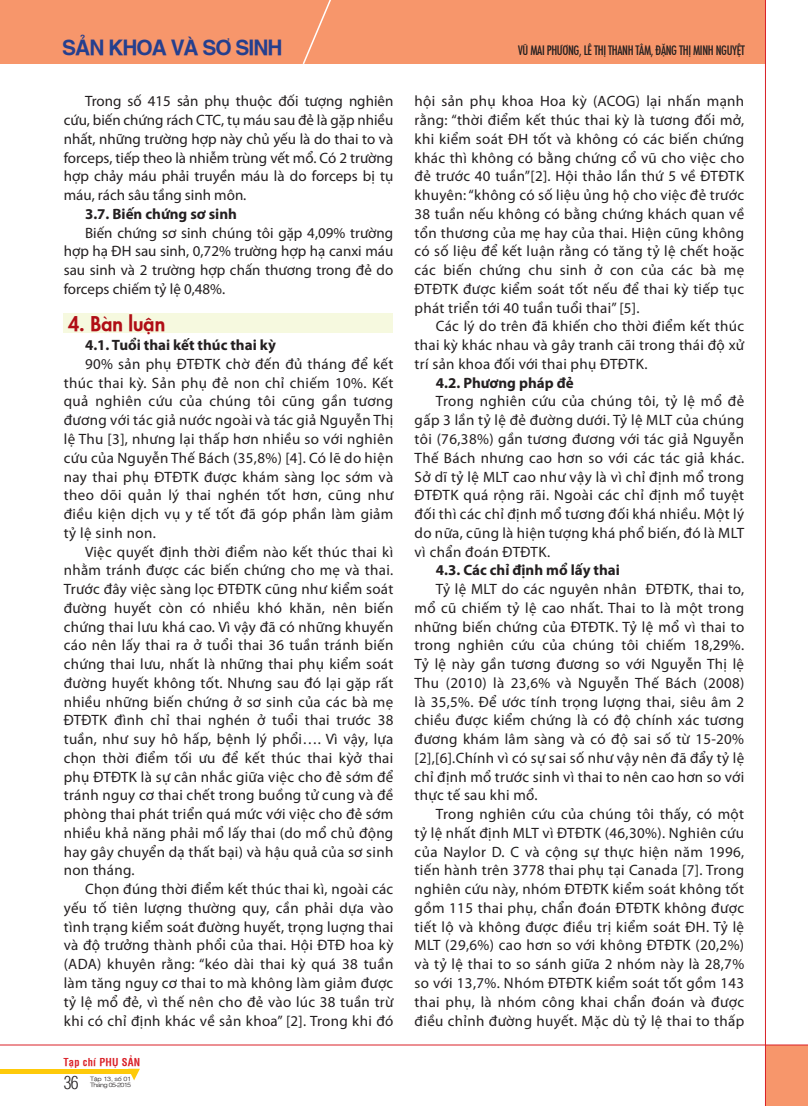
<style>
.page{position:relative;width:808px;height:1106px;background:#fff}
.page>*{position:absolute;margin:0;border:0;box-sizing:border-box;transform-origin:0 0}
.t1{font:700 21px "SFU Helvetica";letter-spacing:-.05em;color:#253f8e}
.t2{font:800 19.5px "SFU Futura";color:#b00d15}
.t3{font:300 condensed 17.55px "SFU Helvetica";color:#231f20}
.t4{font:15px/18.8px "Myriad Pro";letter-spacing:.02em;color:#231f20;text-align:justify}
.t5{font:700 15px "Myriad Pro";color:#231f20}
.t6{font:14.25px "SFU Function Condensed";letter-spacing:-.025em;color:#231f20}
.t7{font:700 condensed 10.5px "SFU Helvetica";letter-spacing:.025em;color:#da2128}
.t8{font:300 6px/6px "SFU Helvetica";letter-spacing:-.085em;color:#231f20;scale:1.19 1}
</style>
<div class="page">
<div style="left:64px;top:313px;width:329px;height:20px;background:#f6f9df"></div>
<div style="left:0;top:0;width:765px;height:63px;background:#f7966b"></div>
<div style="left:766px;top:1045px;width:42px;height:61px;background:#f7966b"></div>
<hr style="left:765px;top:0;width:1px;height:1106px;background:#da2128">
<hr style="left:0;top:1044px;width:808px;height:1px;background:#da2128">
<svg style="left:301px;top:0;width:35px;height:64px"></svg>
<svg style="left:128px;top:1068px;width:12px;height:12px"></svg>
<div style="left:0;top:1068px;width:134px;height:5px;background:#feca0a"></div>
<h1 class="t1" style="left:62px;top:31px;width:222px">SẢN KHOA VÀ SƠ SINH</h1>
<p class="t6" style="left:518px;top:39px;width:228px">VŨ MAI PHƯƠNG, LÊ THỊ THANH TÂM, ĐẶNG THỊ MINH NGUYỆT</p>
<p class="t4" style="left:64px;top:92px;width:331px;text-indent:21px">Trong số 415 sản phụ thuộc đối tượng nghiên cứu, biến chứng rách CTC, tụ máu sau đẻ là gặp nhiều nhất, những trường hợp này chủ yếu là do thai to và forceps, tiếp theo là nhiễm trùng vết mổ. Có 2 trường hợp chảy máu phải truyền máu là do forceps bị tụ máu, rách sâu tầng sinh môn.</p>
<p class="t5" style="left:85px;top:204px;width:153px">3.7. Biến chứng sơ sinh</p>
<p class="t4" style="left:64px;top:223px;width:331px;text-indent:21px">Biến chứng sơ sinh chúng tôi gặp 4,09% trường hợp hạ ĐH sau sinh, 0,72% trường hợp hạ canxi máu sau sinh và 2 trường hợp chấn thương trong đẻ do forceps chiếm tỷ lệ 0,48%.</p>
<h2 class="t2" style="left:68px;top:308px;width:99px">4. Bàn luận</h2>
<p class="t5" style="left:85px;top:335px;width:192px">4.1. Tuổi thai kết thúc thai kỳ</p>
<p class="t4" style="left:64px;top:354px;width:331px;text-indent:21px">90% sản phụ ĐTĐTK chờ đến đủ tháng để kết thúc thai kỳ. Sản phụ đẻ non chỉ chiếm 10%. Kết quả nghiên cứu của chúng tôi cũng gần tương đương với tác giả nước ngoài và tác giả Nguyễn Thị lệ Thu [3], nhưng lại thấp hơn nhiều so với nghiên cứu của Nguyễn Thế Bách (35,8%) [4]. Có lẽ do hiện nay thai phụ ĐTĐTK được khám sàng lọc sớm và theo dõi quản lý thai nghén tốt hơn, cũng như điều kiện dịch vụ y tế tốt đã góp phần làm giảm tỷ lệ sinh non.</p>
<p class="t4" style="left:64px;top:542px;width:331px;text-indent:21px">Việc quyết định thời điểm nào kết thúc thai kì nhằm tránh được các biến chứng cho mẹ và thai.<br>Trước đây việc sàng lọc ĐTĐTK cũng như kiểm soát đường huyết còn có nhiều khó khăn, nên biến chứng thai lưu khá cao. Vì vậy đã có những khuyến cáo nên lấy thai ra ở tuổi thai 36 tuần tránh biến chứng thai lưu, nhất là những thai phụ kiểm soát đường huyết không tốt. Nhưng sau đó lại gặp rất nhiều những biến chứng ở sơ sinh của các bà mẹ ĐTĐTK đình chỉ thai nghén ở tuổi thai trước 38 tuần, như suy hô hấp, bệnh lý phổi…. Vì vậy, lựa chọn thời điểm tối ưu để kết thúc thai kỳở thai phụ ĐTĐTK là sự cân nhắc giữa việc cho đẻ sớm để tránh nguy cơ thai chết trong buồng tử cung và đề phòng thai phát triển quá mức với việc cho đẻ sớm nhiều khả năng phải mổ lấy thai (do mổ chủ động hay gây chuyển dạ thất bại) và hậu quả của sơ sinh non tháng.</p>
<p class="t4" style="left:64px;top:879px;width:331px;text-indent:21px">Chọn đúng thời điểm kết thúc thai kì, ngoài các yếu tố tiên lượng thường quy, cần phải dựa vào tình trạng kiểm soát đường huyết, trọng luợng thai và độ trưởng thành phổi của thai. Hội ĐTĐ hoa kỳ (ADA) khuyên rằng: “kéo dài thai kỳ quá 38 tuần làm tăng nguy cơ thai to mà không làm giảm được tỷ lệ mổ đẻ, vì thế nên cho đẻ vào lúc 38 tuần trừ khi có chỉ định khác về sản khoa” [2]. Trong khi đó</p>
<p class="t7" style="left:63px;top:1054px;width:78px">Tạp chí PHỤ SẢN</p>
<p class="t3" style="left:64px;top:1069px;width:16px">36</p>
<p class="t8" style="left:90px;top:1075px;width:36px">Tập 13, số 01<br>Tháng 05-2015</p>
<p class="t4" style="left:415px;top:92px;width:331px">hội sản phụ khoa Hoa kỳ (ACOG) lại nhấn mạnh rằng: “thời điểm kết thúc thai kỳ là tương đối mở, khi kiểm soát ĐH tốt và không có các biến chứng khác thì không có bằng chứng cổ vũ cho việc cho đẻ trước 40 tuần”[2]. Hội thảo lần thứ 5 về ĐTĐTK khuyên: “không có số liệu ủng hộ cho việc đẻ trước 38 tuần nếu không có bằng chứng khách quan về tổn thương của mẹ hay của thai. Hiện cũng không có số liệu để kết luận rằng có tăng tỷ lệ chết hoặc các biến chứng chu sinh ở con của các bà mẹ ĐTĐTK được kiểm soát tốt nếu để thai kỳ tiếp tục phát triển tới 40 tuần tuổi thai” [5].</p>
<p class="t4" style="left:415px;top:317px;width:331px;text-indent:21px">Các lý do trên đã khiến cho thời điểm kết thúc thai kỳ khác nhau và gây tranh cãi trong thái độ xử trí sản khoa đối với thai phụ ĐTĐTK.</p>
<p class="t5" style="left:436px;top:373px;width:139px">4.2. Phương pháp đẻ</p>
<p class="t4" style="left:415px;top:392px;width:331px;text-indent:21px">Trong nghiên cứu của chúng tôi, tỷ lệ mổ đẻ gấp 3 lần tỷ lệ đẻ đường dưới. Tỷ lệ MLT của chúng tôi (76,38%) gần tương đương với tác giả Nguyễn Thế Bách nhưng cao hơn so với các tác giả khác.<br>Sở dĩ tỷ lệ MLT cao như vậy là vì chỉ định mổ trong ĐTĐTK quá rộng rãi. Ngoài các chỉ định mổ tuyệt đối thì các chỉ định mổ tương đối khá nhiều. Một lý do nữa, cũng là hiện tượng khá phổ biến, đó là MLT vì chẩn đoán ĐTĐTK.</p>
<p class="t5" style="left:436px;top:560px;width:185px">4.3. Các chỉ định mổ lấy thai</p>
<p class="t4" style="left:415px;top:579px;width:331px;text-indent:21px">Tỷ lệ MLT do các nguyên nhân ĐTĐTK, thai to, mổ cũ chiếm tỷ lệ cao nhất. Thai to là một trong những biến chứng của ĐTĐTK. Tỷ lệ mổ vì thai to trong nghiên cứu của chúng tôi chiếm 18,29%.<br>Tỷ lệ này gần tương đương so với Nguyễn Thị lệ Thu (2010) là 23,6% và Nguyễn Thế Bách (2008) là 35,5%. Để ước tính trọng lượng thai, siêu âm 2 chiều được kiểm chứng là có độ chính xác tương đương khám lâm sàng và có độ sai số từ 15-20% [2],[6].Chính vì có sự sai số như vậy nên đã đẩy tỷ lệ chỉ định mổ trước sinh vì thai to nên cao hơn so với thực tế sau khi mổ.</p>
<p class="t4" style="left:415px;top:804px;width:331px;text-indent:21px">Trong nghiên cứu của chúng tôi thấy, có một tỷ lệ nhất định MLT vì ĐTĐTK (46,30%). Nghiên cứu của Naylor D. C và cộng sự thực hiện năm 1996, tiến hành trên 3778 thai phụ tại Canada [7]. Trong nghiên cứu này, nhóm ĐTĐTK kiểm soát không tốt gồm 115 thai phụ, chẩn đoán ĐTĐTK không được tiết lộ và không được điều trị kiểm soát ĐH. Tỷ lệ MLT (29,6%) cao hơn so với không ĐTĐTK (20,2%) và tỷ lệ thai to so sánh giữa 2 nhóm này là 28,7% so với 13,7%. Nhóm ĐTĐTK kiểm soát tốt gồm 143 thai phụ, là nhóm công khai chẩn đoán và được điều chỉnh đường huyết. Mặc dù tỷ lệ thai to thấp</p>
</div>
